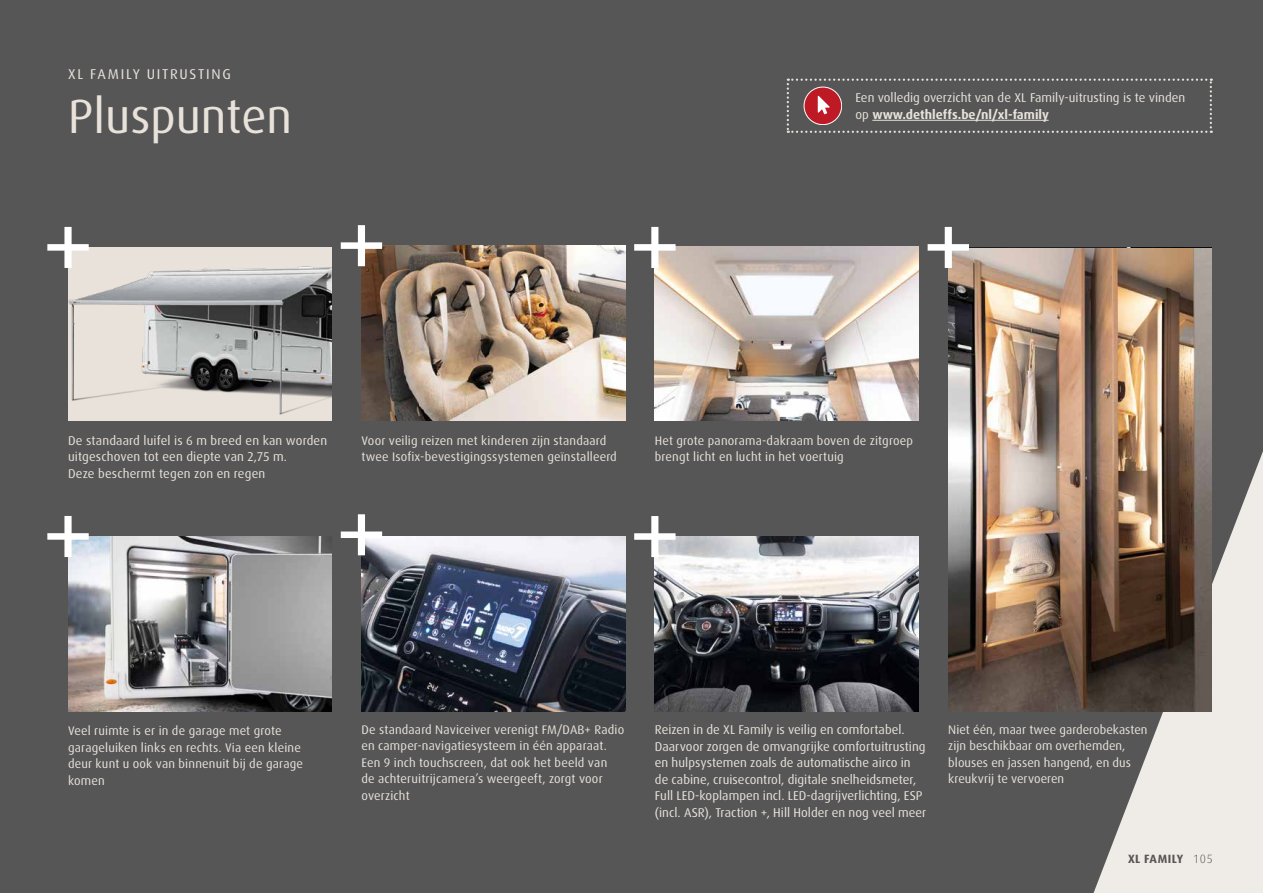
<style>
.page{position:relative;width:1263px;height:893px;background:#565656}
.page>*{position:absolute;margin:0;border:0;box-sizing:border-box;transform-origin:0 0}
.t1{font:48px "Dax Pro";color:#e8e2db}
.t2{font:14.25px "Dax Pro";letter-spacing:.12em;color:#e8e2db}
.t3{font:12.75px/16.5px "Dax Pro";letter-spacing:.005em;color:#e8e2db}
.t4{font:12.75px/16.5px "Dax OT";color:#e8e3dc}
.t5{font:12.45px/16.5px "Dax Pro";letter-spacing:.01em;color:#e8e2db}
.t6{font:700 12px "Dax Pro";letter-spacing:.04em;color:#565656}
.t7{font:300 12px "Dax OT";color:#565656}
.s1{font-weight:700}
</style>
<div class="page">
<svg style="left:1093px;top:451px;width:170px;height:442px;background:#ccc9c5"></svg>
<img style="left:68px;top:536px;width:264px;height:175px">
<svg style="left:47px;top:516px;width:42px;height:41px"></svg>
<img style="left:948px;top:249px;width:264px;height:462px">
<svg style="left:928px;top:227px;width:41px;height:41px"></svg>
<img style="left:68px;top:247px;width:264px;height:173px">
<svg style="left:47px;top:227px;width:42px;height:41px"></svg>
<img style="left:361px;top:246px;width:264px;height:174px">
<img style="left:655px;top:246px;width:263px;height:174px">
<img style="left:361px;top:537px;width:264px;height:174px">
<svg style="left:341px;top:514px;width:41px;height:41px"></svg>
<svg style="left:341px;top:225px;width:41px;height:41px"></svg>
<svg style="left:634px;top:227px;width:41px;height:41px"></svg>
<img style="left:655px;top:536px;width:263px;height:175px">
<svg style="left:634px;top:516px;width:41px;height:41px"></svg>
<svg style="left:787px;top:79px;width:425px;height:54px;background:#615a5a"></svg>
<p class="t2" style="left:68px;top:64px;width:164px">XL FAMILY UITRUSTING</p>
<h1 class="t1" style="left:68px;top:85px;width:226px">Pluspunten</h1>
<p class="t4" style="left:855px;top:90px;width:331px">Een volledig overzicht van de XL Family-uitrusting is te vinden op <span class="s1">www.dethleffs.be/nl/xl-family</span></p>
<p class="t3" style="left:68px;top:432px;width:261px">De standaard luifel is 6 m breed en kan worden uitgeschoven tot een diepte van 2,75 m.<br>Deze beschermt tegen zon en regen</p>
<p class="t5" style="left:361px;top:432px;width:257px">Voor veilig reizen met kinderen zijn standaard twee Isofix-bevestigingssystemen geïnstalleerd</p>
<p class="t5" style="left:655px;top:432px;width:260px">Het grote panorama-dakraam boven de zitgroep brengt licht en lucht in het voertuig</p>
<p class="t5" style="left:361px;top:721px;width:264px">De standaard Naviceiver verenigt FM/DAB+ Radio en camper-navigatiesysteem in één apparaat.<br>Een 9 inch touchscreen, dat ook het beeld van<br>de achteruitrijcamera’s weergeeft, zorgt voor overzicht</p>
<p class="t5" style="left:68px;top:723px;width:237px">Veel ruimte is er in de garage met grote garageluiken links en rechts. Via een kleine deur kunt u ook van binnenuit bij de garage komen</p>
<p class="t3" style="left:655px;top:721px;width:273px">Reizen in de XL Family is veilig en comfortabel.<br>Daarvoor zorgen de omvangrijke comfortuitrusting en hulpsystemen zoals de automatische airco in de cabine, cruisecontrol, digitale snelheidsmeter, Full LED-koplampen incl. LED-dagrijverlichting, ESP (incl. ASR), Traction +, Hill Holder en nog veel meer</p>
<p class="t5" style="left:948px;top:721px;width:201px">Niet één, maar twee garderobekasten zijn beschikbaar om overhemden, blouses en jassen hangend, en dus kreukvrij te vervoeren</p>
<p class="t6" style="left:1128px;top:851px;width:57px">XL FAMILY</p>
<p class="t7" style="left:1194px;top:851px;width:20px">105</p>
</div>
